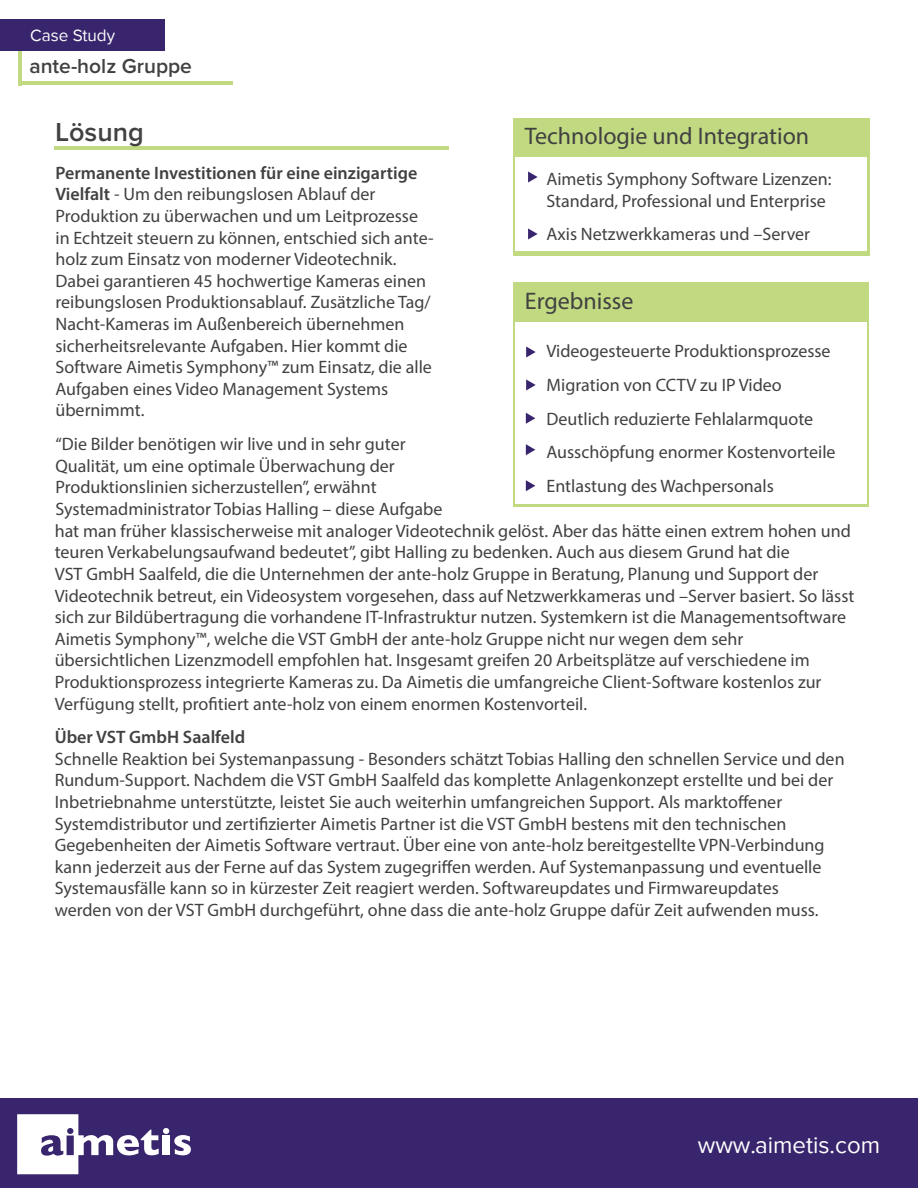
<style>
.page{position:relative;width:918px;height:1188px;background:#fff}
.page>*{position:absolute;margin:0;border:0;box-sizing:border-box;transform-origin:0 0}
.t1{font:600 27px "Proxima Nova";color:#414141}
.t2{font:24px "Myriad Pro";color:#414141}
.t3{font:24px "Proxima Nova";color:#fff}
.t4{font:600 21px "Proxima Nova";color:#414141}
.t5{font:18px/21.6px "Myriad Pro";color:#414141}
.t6{font:600 18px "Myriad Pro";color:#414141}
.t7{font:17.1px "Proxima Nova";color:#fff}
.s1{font-weight:600}
</style>
<div class="page">
<hr style="left:18px;top:50px;width:4px;height:35px;background:#c1d981">
<div style="left:0;top:19px;width:165px;height:32px;background:#38256d"></div>
<hr style="left:20px;top:81px;width:213px;height:4px;background:#c1d981">
<div style="left:0;top:1098px;width:918px;height:90px;background:#38256d"></div>
<svg style="left:17px;top:1114px;width:174px;height:60px"></svg>
<div style="left:513px;top:283px;width:356px;height:224px;background:#c1d981"></div>
<div style="left:513px;top:118px;width:357px;height:138px;background:#c1d981"></div>
<div style="left:516px;top:322px;width:351px;height:182px;background:#fff"></div>
<svg style="left:526px;top:347px;width:10px;height:11px"></svg>
<svg style="left:526px;top:379px;width:10px;height:11px"></svg>
<div style="left:515px;top:157px;width:352px;height:94px;background:#fff"></div>
<svg style="left:528px;top:171px;width:10px;height:12px"></svg>
<svg style="left:528px;top:228px;width:10px;height:11px"></svg>
<svg style="left:526px;top:444px;width:9px;height:11px"></svg>
<svg style="left:526px;top:413px;width:9px;height:11px"></svg>
<hr style="left:55px;top:146px;width:394px;height:4px;background:#c1d981">
<svg style="left:526px;top:480px;width:9px;height:11px"></svg>
<p class="t7" style="left:30px;top:26px;width:87px">Case Study</p>
<p class="t4" style="left:29px;top:54px;width:164px">ante-holz Gruppe</p>
<h1 class="t1" style="left:56px;top:117px;width:90px">Lösung</h1>
<p class="t5" style="left:56px;top:162px;width:380px"><span class="s1">Permanente Investitionen für eine einzigartige Vielfalt</span> - Um den reibungslosen Ablauf der Produktion zu überwachen und um Leitprozesse in Echtzeit steuern zu können, entschied sich ante&shy;holz zum Einsatz von moderner Videotechnik.<br>Dabei garantieren 45 hochwertige Kameras einen reibungslosen Produktionsablauf. Zusätzliche Tag/ Nacht-Kameras im Außenbereich übernehmen sicherheitsrelevante Aufgaben. Hier kommt die Software Aimetis Symphony™ zum Einsatz, die alle Aufgaben eines Video Management Systems übernimmt.</p>
<p class="t5" style="left:56px;top:433px;width:389px">“Die Bilder benötigen wir live und in sehr guter Qualität, um eine optimale Überwachung der Produktionslinien sicherzustellen”, erwähnt Systemadministrator Tobias Halling – diese Aufgabe</p>
<h2 class="t2" style="left:525px;top:122px;width:286px">Technologie und Integration</h2>
<p class="t5" style="left:546px;top:168px;width:287px">Aimetis Symphony Software Lizenzen:<br>Standard, Professional und Enterprise</p>
<p class="t5" style="left:546px;top:223px;width:265px">Axis Netzwerkkameras und –Server</p>
<h2 class="t2" style="left:525px;top:286px;width:110px">Ergebnisse</h2>
<p class="t5" style="left:546px;top:334px;width:291px;line-height:33.6px">Videogesteuerte Produktionsprozesse Migration von CCTV zu IP Video Deutlich reduzierte Fehlalarmquote Ausschöpfung enormer Kostenvorteile Entlastung des Wachpersonals</p>
<p class="t5" style="left:55px;top:520px;width:801px">hat man früher klassischerweise mit analoger Videotechnik gelöst. Aber das hätte einen extrem hohen und teuren Verkabelungsaufwand bedeutet”, gibt Halling zu bedenken. Auch aus diesem Grund hat die<br>VST GmbH Saalfeld, die die Unternehmen der ante-holz Gruppe in Beratung, Planung und Support der Videotechnik betreut, ein Videosystem vorgesehen, dass auf Netzwerkkameras und –Server basiert. So lässt sich zur Bildübertragung die vorhandene IT-Infrastruktur nutzen. Systemkern ist die Managementsoftware Aimetis Symphony™, welche die VST GmbH der ante-holz Gruppe nicht nur wegen dem sehr übersichtlichen Lizenzmodell empfohlen hat. Insgesamt greifen 20 Arbeitsplätze auf verschiedene im Produktionsprozess integrierte Kameras zu. Da Aimetis die umfangreiche Client-Software kostenlos zur Verfügung stellt, profitiert ante-holz von einem enormen Kostenvorteil.</p>
<p class="t6" style="left:55px;top:726px;width:192px">Über VST GmbH Saalfeld</p>
<p class="t5" style="left:55px;top:748px;width:791px">Schnelle Reaktion bei Systemanpassung - Besonders schätzt Tobias Halling den schnellen Service und den Rundum-Support. Nachdem die VST GmbH Saalfeld das komplette Anlagenkonzept erstellte und bei der Inbetriebnahme unterstützte, leistet Sie auch weiterhin umfangreichen Support. Als marktoffener Systemdistributor und zertifizierter Aimetis Partner ist die VST GmbH bestens mit den technischen Gegebenheiten der Aimetis Software vertraut. Über eine von ante-holz bereitgestellte VPN-Verbindung kann jederzeit aus der Ferne auf das System zugegriffen werden. Auf Systemanpassung und eventuelle Systemausfälle kann so in kürzester Zeit reagiert werden. Softwareupdates und Firmwareupdates<br>werden von der VST GmbH durchgeführt, ohne dass die ante-holz Gruppe dafür Zeit aufwenden muss.</p>
<h2 class="t3" style="left:698px;top:1132px;width:184px">www.aimetis.com</h2>
</div>
